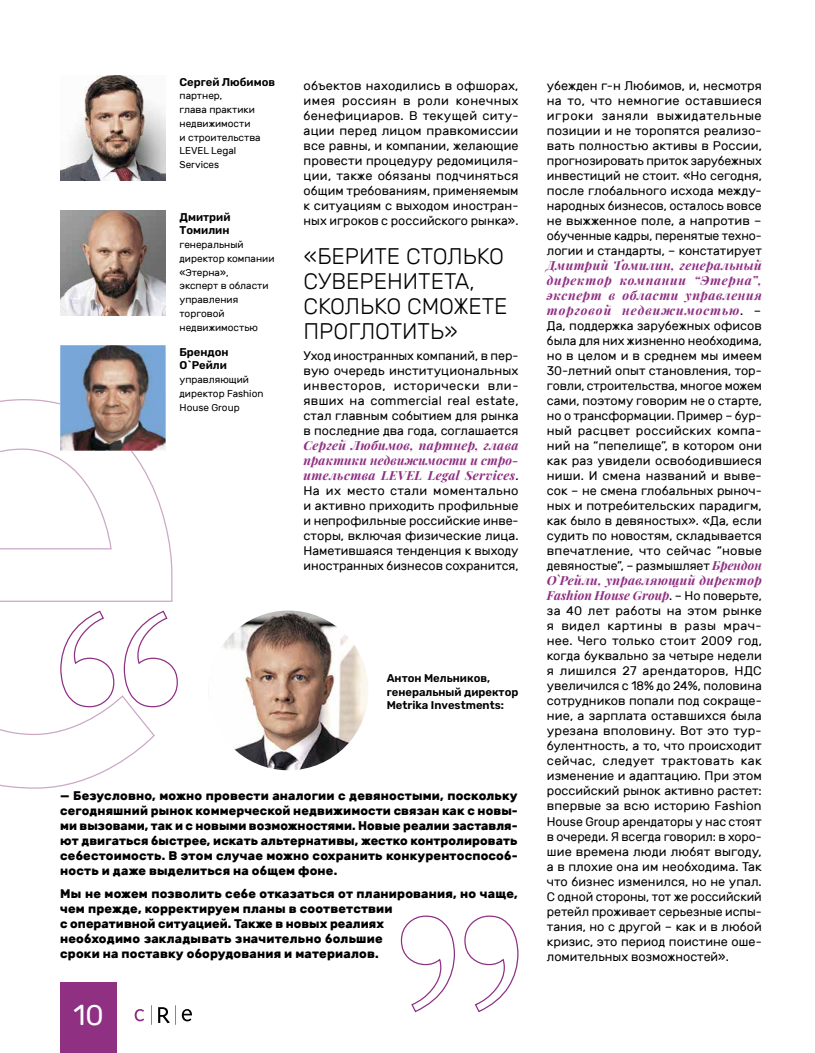
<style>
.page{position:relative;width:815px;height:1053px;background:#fff}
.page>*{position:absolute;margin:0;border:0;box-sizing:border-box;transform-origin:0 0}
.t1{font:28.75px "Rubik";color:#fff}
.t2{font:300 22.5px/25px "Rubik";color:#000}
.t3{font:12.5px/15px "Rubik";color:#000;text-align:justify}
.t4{font:700 12.5px/15px "Rubik";letter-spacing:.015em;color:#000;text-align:justify}
.t5{font:italic 700 12.5px/15px "Playfair Display";letter-spacing:.025em;color:#8f3083;text-align:justify}
.t6{font:600 11.25px/13.8px "Rubik";color:#000}
.t7{font:10px/13.8px "Rubik";color:#000}
.s1{font-family:"Rubik";font-weight:400;font-style:normal;color:#000}
.s2{font-family:"Playfair Display";font-weight:700;font-style:italic;color:#8f3083}
</style>
<div class="page">
<div style="left:60px;top:981px;width:57px;height:71px;background:#8f3083"></div>
<svg style="left:151px;top:1005px;width:40px;height:19px"></svg>
<svg style="left:135px;top:1009px;width:9px;height:12px"></svg>
<svg style="left:0;top:399px;width:173px;height:390px"></svg>
<svg style="left:60px;top:609px;width:118px;height:99px"></svg>
<img style="left:208px;top:610px;width:160px;height:160px;border-radius:79px">
<svg style="left:400px;top:915px;width:119px;height:98px"></svg>
<img style="left:60px;top:75px;width:106px;height:105px">
<img style="left:60px;top:345px;width:106px;height:105px">
<img style="left:60px;top:210px;width:106px;height:105px">
<p class="t6" style="left:180px;top:75px;width:97px">Сергей Любимов</p>
<p class="t7" style="left:180px;top:89px;width:83px">партнер,<br>глава практики недвижимости<br>и строительства<br>LEVEL Legal<br>Services</p>
<p class="t6" style="left:180px;top:210px;width:52px">Дмитрий<br>Томилин</p>
<p class="t7" style="left:180px;top:238px;width:96px">генеральный директор компании «Этерна»,<br>эксперт в области управления торговой недвижимостью</p>
<p class="t6" style="left:180px;top:345px;width:51px">Брендон<br>О`Рейли</p>
<p class="t7" style="left:180px;top:373px;width:85px">управляющий директор Fashion<br>House Group</p>
<p class="t3" style="left:304px;top:78px;width:217px">объектов находились в офшорах, имея россиян в роли конечных бенефициаров. В текущей ситу&shy;ации перед лицом правкомиссии все равны, и компании, желающие провести процедуру редомициля&shy;ции, также обязаны подчиняться общим требованиям, применяемым к ситуациям с выходом иностран&shy;ных игроков с российского рынка».</p>
<h2 class="t2" style="left:304px;top:244px;width:205px">«БЕРИТЕ СТОЛЬКО<br>СУВЕРЕНИТЕТА,<br>СКОЛЬКО СМОЖЕТЕ<br>ПРОГЛОТИТЬ»</h2>
<p class="t3" style="left:304px;top:348px;width:217px">Уход иностранных компаний, в пер&shy;вую очередь институциональных инвесторов, исторически вли&shy;явших на commercial real estate, стал главным событием для рынка в последние два года, соглашается</p>
<p class="t5" style="left:304px;top:437px;width:216px">Сергей Любимов, партнер, глава практики недвижимости и стро&shy;ительства LEVEL Legal Services<span class="s1">.</span></p>
<p class="t3" style="left:304px;top:483px;width:217px">На их место стали моментально и активно приходить профильные и непрофильные российские инве&shy;сторы, включая физические лица.<br>Наметившаяся тенденция к выходу иностранных бизнесов сохранится,</p>
<p class="t6" style="left:387px;top:671px;width:133px">Антон Мельников, генеральный директор<br>Metrika Investments:</p>
<p class="t4" style="left:60px;top:788px;width:459px">— Безусловно, можно провести аналогии с девяностыми, поскольку сегодняшний рынок коммерческой недвижимости связан как с новы&shy;ми вызовами, так и с новыми возможностями. Новые реалии заставля&shy;ют двигаться быстрее, искать альтернативы, жестко контролировать себестоимость. В этом случае можно сохранить конкурентоспособ&shy;ность и даже выделиться на общем фоне.</p>
<p class="t4" style="left:60px;top:885px;width:459px;text-align:left">Мы не можем позволить себе отказаться от планирования, но чаще, чем прежде, корректируем планы в соответствии<br>с оперативной ситуацией. Также в новых реалиях<br>необходимо закладывать значительно большие<br>сроки на поставку оборудования и материалов.</p>
<h1 class="t1" style="left:73px;top:998px;width:32px">10</h1>
<p class="t3" style="left:547px;top:78px;width:217px">убежден г-н Любимов, и, несмотря на то, что немногие оставшиеся игроки заняли выжидательные позиции и не торопятся реализо&shy;вать полностью активы в России, прогнозировать приток зарубежных инвестиций не стоит. «Но сегодня, после глобального исхода между&shy;народных бизнесов, осталось вовсе не выжженное поле, а напротив – обученные кадры, перенятые техно&shy;логии и стандарты, – констатирует</p>
<p class="t5" style="left:547px;top:257px;width:216px">Дмитрий Томилин, генеральный директор компании “Этерна”, эксперт в области управления торговой недвижимостью<span class="s1">. –</span></p>
<p class="t3" style="left:547px;top:318px;width:217px">Да, поддержка зарубежных офисов была для них жизненно необходима, но в целом и в среднем мы имеем 30-летний опыт становления, тор&shy;говли, строительства, многое можем сами, поэтому говорим не о старте, но о трансформации. Пример – бур&shy;ный расцвет российских компа&shy;ний на “пепелище”, в котором они как раз увидели освободившиеся ниши. И смена названий и выве&shy;сок – не смена глобальных рыноч&shy;ных и потребительских парадигм, как было в девяностых». «Да, если судить по новостям, складывается впечатление, что сейчас “новые девяностые”, – размышляет <span class="s2">Брендон</span></p>
<p class="t5" style="left:547px;top:572px;width:216px">О`Рейли, управляющий директор<br>Fashion House Group<span class="s1">. – Но поверьте,</span></p>
<p class="t3" style="left:547px;top:603px;width:217px">за 40 лет работы на этом рынке я видел картины в разы мрач&shy;нее. Чего только стоит 2009 год, когда буквально за четыре недели я лишился 27 арендаторов, НДС увеличился с 18% до 24%, половина сотрудников попали под сокраще&shy;ние, а зарплата оставшихся была урезана вполовину. Вот это тур&shy;булентность, а то, что происходит сейчас, следует трактовать как изменение и адаптацию. При этом российский рынок активно растет: впервые за всю историю Fashion House Group арендаторы у нас стоят в очереди. Я всегда говорил: в хоро&shy;шие времена люди любят выгоду, а в плохие она им необходима. Так что бизнес изменился, но не упал.<br>С одной стороны, тот же российский ретейл проживает серьезные испы&shy;тания, но с другой – как и в любой кризис, это период поистине оше&shy;ломительных возможностей».</p>
</div>
